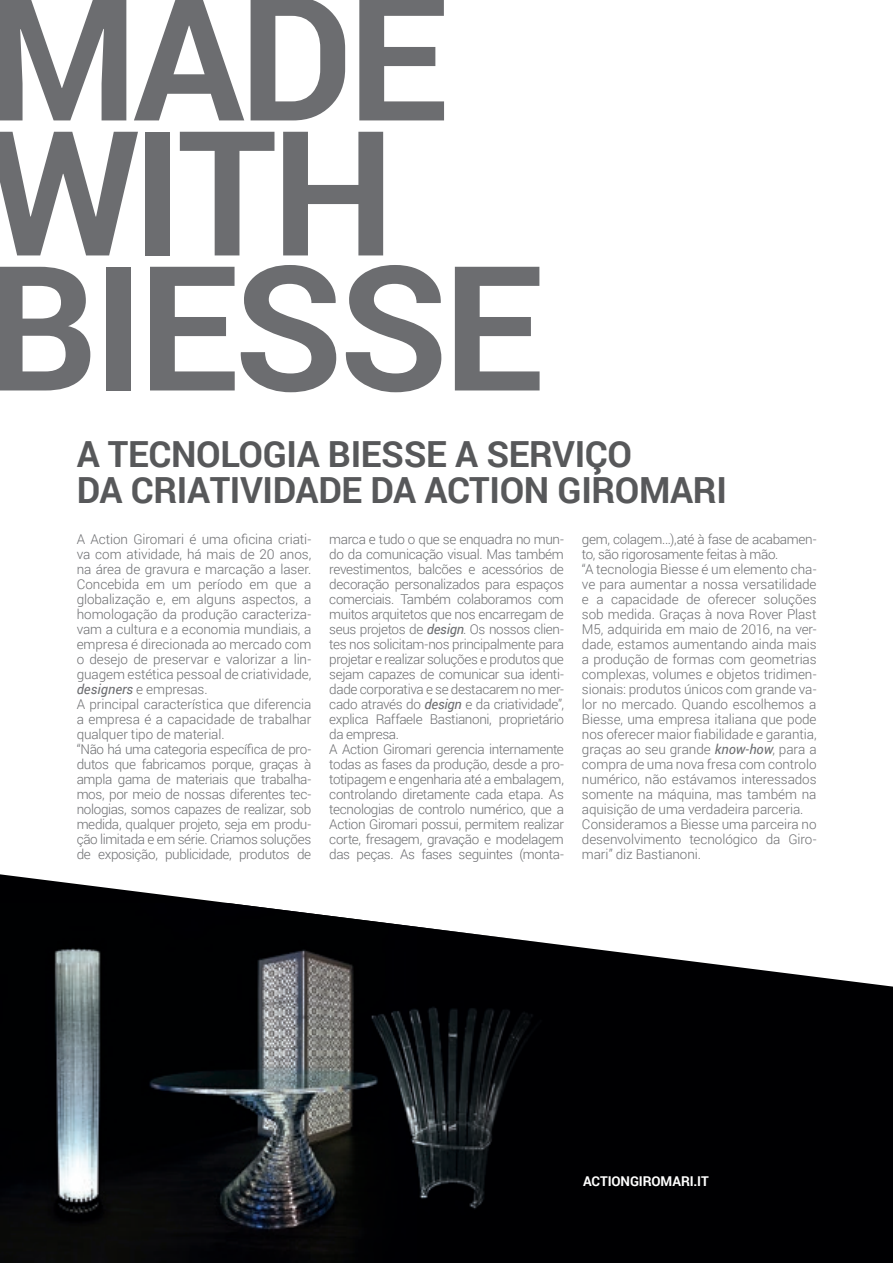
<style>
.page{position:relative;width:893px;height:1263px;background:#fff}
.page>*{position:absolute;margin:0;border:0;box-sizing:border-box;transform-origin:0 0}
.t1{font:700 174px/135px "Roboto";letter-spacing:-.03em;color:#6c6d70}
._5_TITOLINO_Grigio_2{font:700 36px/36px "Roboto";letter-spacing:-.01em;color:#57585a}
.t2{font:300 13.5px/15px "Roboto";letter-spacing:-.02em;color:#6c6d70;text-align:justify}
.titolo_1__livello_th{font:700 13.5px "Roboto";letter-spacing:-.005em;color:#fff}
.s1{font-weight:400;font-style:italic}
</style>
<div class="page">
<svg style="left:0;top:874px;width:892px;height:389px;fill:#000002"></svg>
<img style="left:0;top:903px;width:566px;height:360px">
<hr style="left:892px;top:0;width:1px;height:1263px;background:#006565">
<p class="t1" style="left:-14px;top:-16px;width:558px">MADE<br>WITH<br>BIESSE</p>
<p class="_5_TITOLINO_Grigio_2" style="left:77px;top:435px;width:652px">A TECNOLOGIA BIESSE A SERVIÇO<br>DA CRIATIVIDADE DA ACTION GIROMARI</p>
<p class="t2" style="left:77px;top:531px;width:236px">A Action Giromari é uma oficina criati&shy;va com atividade, há mais de 20 anos, na área de gravura e marcação a laser.<br>Concebida em um período em que a globalização e, em alguns aspectos, a homologação da produção caracteriza&shy;vam a cultura e a economia mundiais, a empresa é direcionada ao mercado com o desejo de preservar e valorizar a lin&shy;guagem estética pessoal de criatividade, <span class="s1">designers</span> e empresas.</p>
<p class="t2" style="left:77px;top:696px;width:236px">A principal característica que diferencia a empresa é a capacidade de trabalhar qualquer tipo de material.</p>
<p class="t2" style="left:77px;top:741px;width:236px">“Não há uma categoria específica de pro&shy;dutos que fabricamos porque, graças à ampla gama de materiais que trabalha&shy;mos, por meio de nossas diferentes tec&shy;nologias, somos capazes de realizar, sob medida, qualquer projeto, seja em produ&shy;ção limitada e em série. Criamos soluções de exposição, publicidade, produtos de</p>
<p class="t2" style="left:582px;top:531px;width:236px">gem, colagem...),até à fase de acabamen&shy;to, são rigorosamente feitas à mão.</p>
<p class="t2" style="left:582px;top:561px;width:236px">“A tecnologia Biesse é um elemento cha&shy;ve para aumentar a nossa versatilidade e a capacidade de oferecer soluções sob medida. Graças à nova Rover Plast M5, adquirida em maio de 2016, na ver&shy;dade, estamos aumentando ainda mais a produção de formas com geometrias complexas, volumes e objetos tridimen&shy;sionais: produtos únicos com grande va&shy;lor no mercado. Quando escolhemos a Biesse, uma empresa italiana que pode nos oferecer maior fiabilidade e garantia, graças ao seu grande <span class="s1">know-how</span>, para a compra de uma nova fresa com controlo numérico, não estávamos interessados somente na máquina, mas também na aquisição de uma verdadeira parceria.</p>
<p class="t2" style="left:582px;top:816px;width:236px">Consideramos a Biesse uma parceira no desenvolvimento tecnológico da Giro&shy;mari” diz Bastianoni.</p>
<p class="t2" style="left:329px;top:531px;width:236px">marca e tudo o que se enquadra no mun&shy;do da comunicação visual. Mas também revestimentos, balcões e acessórios de decoração personalizados para espaços comerciais. Também colaboramos com muitos arquitetos que nos encarregam de seus projetos de <span class="s1">design</span>. Os nossos clien&shy;tes nos solicitam-nos principalmente para projetar e realizar soluções e produtos que sejam capazes de comunicar sua identi&shy;dade corporativa e se destacarem no mer&shy;cado através do <span class="s1">design</span> e da criatividade”, explica Raffaele Bastianoni, proprietário da empresa.</p>
<p class="t2" style="left:329px;top:741px;width:236px">A Action Giromari gerencia internamente todas as fases da produção, desde a pro&shy;totipagem e engenharia até a embalagem, controlando diretamente cada etapa. As tecnologias de controlo numérico, que a Action Giromari possui, permitem realizar corte, fresagem, gravação e modelagem das peças. As fases seguintes (monta-</p>
<p class="titolo_1__livello_th" style="left:583px;top:1172px;width:127px">ACTIONGIROMARI.IT</p>
</div>
